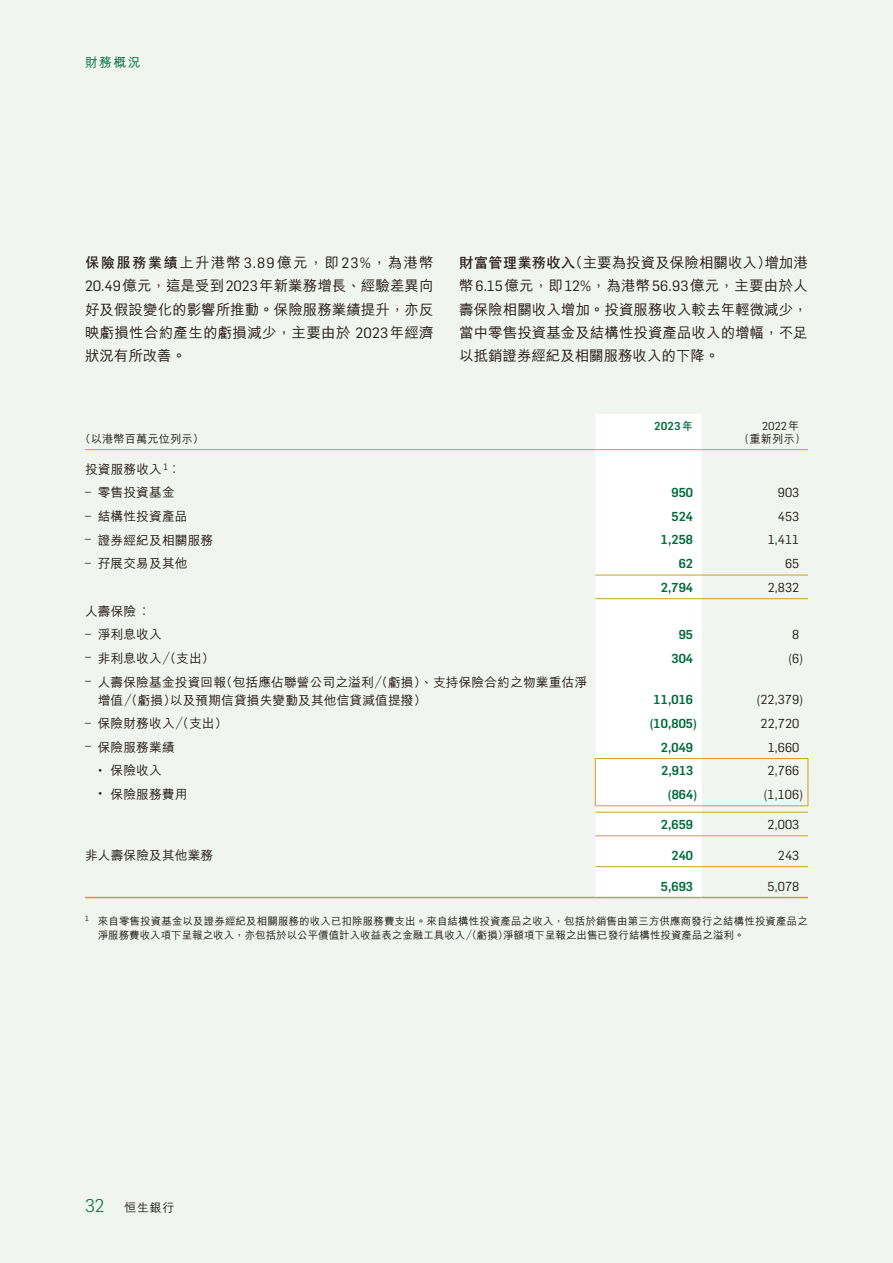
<style>
.page{position:relative;width:893px;height:1263px;background:#f0f5ef}
.page>*{position:absolute;margin:0;border:0;box-sizing:border-box;transform-origin:0 0}
.t1{font:500 14.55px/23.2px "M Hei HK";color:#231916;text-align:justify}
.t2{font:500 12.75px/18px "M Hei HK";letter-spacing:.005em;color:#231916}
.t3{font:12.75px "Flama";letter-spacing:.005em;color:#231916}
.t4{font:500 12.75px "Flama";letter-spacing:.01em;color:#006b3f}
.t5{font:500 12.75px "M Hei HK";color:#006b3f}
.t6{font:500 12px "M Hei HK";color:#231916}
.t7{font:500 11.25px "M Hei HK";letter-spacing:.005em;color:#231916}
.t8{font:500 11.25px "Flama";color:#006b3f}
.t9{font:11.25px "Flama";color:#231916}
.t10{font:500 10.5px/14.2px "M Hei HK";letter-spacing:.01em;color:#231916}
.s1{font-family:"C Hei 2 HK";font-weight:700}
.s2{font-family:"Flama";font-weight:400}
.s3{font-family:"M Hei HK";font-weight:500}
.s4{font-family:"Flama";font-weight:300;font-size:18px;color:#006b3f}
</style>
<div class="page">
<div style="left:595px;top:414px;width:107px;height:483px;background:#fff"></div>
<hr style="left:85px;top:897px;width:510px;height:1px;background:#ce9f20">
<hr style="left:595px;top:897px;width:107px;height:1px;background:#ce9f20">
<hr style="left:702px;top:897px;width:106px;height:1px;background:#ce9f20">
<hr style="left:595px;top:866px;width:107px;height:1px;background:#ce9f20">
<hr style="left:702px;top:866px;width:106px;height:1px;background:#ce9f20">
<hr style="left:595px;top:835px;width:107px;height:1px;background:#ce9f20">
<hr style="left:702px;top:835px;width:106px;height:1px;background:#ce9f20">
<hr style="left:595px;top:812px;width:107px;height:1px;background:#ce9f20">
<hr style="left:702px;top:812px;width:106px;height:1px;background:#ce9f20">
<hr style="left:595px;top:758px;width:107px;height:1px;background:#ce9f20">
<hr style="left:702px;top:758px;width:106px;height:1px;background:#ce9f20">
<svg style="left:595px;top:759px;width:1px;height:46px"></svg>
<svg style="left:808px;top:759px;width:1px;height:46px"></svg>
<hr style="left:595px;top:805px;width:107px;height:1px;background:#ce9f20">
<hr style="left:702px;top:805px;width:106px;height:1px;background:#ce9f20">
<hr style="left:595px;top:598px;width:107px;height:1px;background:#ce9f20">
<hr style="left:702px;top:598px;width:106px;height:1px;background:#ce9f20">
<hr style="left:595px;top:575px;width:107px;height:1px;background:#ce9f20">
<hr style="left:702px;top:575px;width:106px;height:1px;background:#ce9f20">
<hr style="left:85px;top:449px;width:510px;height:1px;background:#ce9f20">
<hr style="left:595px;top:449px;width:107px;height:1px;background:#ce9f20">
<hr style="left:702px;top:449px;width:106px;height:1px;background:#ce9f20">
<p class="t5" style="left:85px;top:53px;width:57px">財務概況</p>
<p class="t1" style="left:85px;top:250px;width:350px"><span class="s1">保險服務業績</span>上升港幣<span class="s2">3.89</span>億元，即<span class="s2">23%</span>，為港幣<span class="s2">20.49</span>億元，這是受到<span class="s2">2023</span>年新業務增長、經驗差異向好及假設變化的影響所推動。保險服務業績提升，亦反映虧損性合約產生的虧損減少，主要由於 <span class="s2">2023</span>年經濟狀況有所改善。</p>
<p class="t1" style="left:459px;top:250px;width:350px"><span class="s1">財富管理業務收入</span>（主要為投資及保險相關收入）增加港幣<span class="s2">6.15</span>億元，即<span class="s2">12%</span>，為港幣<span class="s2">56.93</span>億元，主要由於人壽保險相關收入增加。投資服務收入較去年輕微減少，當中零售投資基金及結構性投資產品收入的增幅，不足以抵銷證券經紀及相關服務收入的下降。</p>
<p class="t7" style="left:79px;top:431px;width:126px">（以港幣百萬元位列示）</p>
<p class="t8" style="left:654px;top:417px;width:40px">2023<span class="s1">年</span></p>
<p class="t9" style="left:762px;top:418px;width:39px">2022<span class="s3">年</span></p>
<p class="t7" style="left:745px;top:431px;width:56px"><span class="s2">(</span>重新列示<span class="s2">)</span></p>
<p class="t2" style="left:85px;top:459px;width:97px">投資服務收入<sup>1</sup>︰</p>
<p class="t2" style="left:85px;top:483px;width:91px"><span class="s2">–</span> 零售投資基金</p>
<p class="t4" style="left:671px;top:483px;width:23px">950</p>
<p class="t3" style="left:778px;top:484px;width:23px">903</p>
<p class="t2" style="left:85px;top:506px;width:104px"><span class="s2">–</span> 結構性投資產品</p>
<p class="t4" style="left:671px;top:507px;width:23px">524</p>
<p class="t3" style="left:778px;top:507px;width:23px">453</p>
<p class="t2" style="left:85px;top:530px;width:130px"><span class="s2">–</span> 證券經紀及相關服務</p>
<p class="t4" style="left:661px;top:531px;width:34px">1,258</p>
<p class="t3" style="left:768px;top:531px;width:33px">1,411</p>
<p class="t2" style="left:85px;top:554px;width:104px"><span class="s2">–</span> 孖展交易及其他</p>
<p class="t4" style="left:679px;top:554px;width:16px">62</p>
<p class="t3" style="left:785px;top:555px;width:16px">65</p>
<p class="t4" style="left:661px;top:578px;width:34px">2,794</p>
<p class="t3" style="left:768px;top:578px;width:33px">2,832</p>
<p class="t2" style="left:85px;top:601px;width:67px">人壽保險︰</p>
<p class="t2" style="left:85px;top:624px;width:78px"><span class="s2">–</span> 淨利息收入</p>
<p class="t4" style="left:679px;top:625px;width:16px">95</p>
<p class="t3" style="left:792px;top:626px;width:9px">8</p>
<p class="t2" style="left:85px;top:648px;width:131px"><span class="s2">–</span> 非利息收入／（支出）</p>
<p class="t4" style="left:671px;top:649px;width:23px">304</p>
<p class="t3" style="left:788px;top:649px;width:17px">(6)</p>
<p class="t2" style="left:98px;top:672px;width:491px;text-indent:-13px"><span class="s2">–</span> 人壽保險基金投資回報（包括應佔聯營公司之溢利／（虧損）、支持保險合約之物業重估淨增值／（虧損）以及預期信貸損失變動及其他信貸減值提撥）</p>
<p class="t4" style="left:654px;top:691px;width:41px">11,016</p>
<p class="t3" style="left:756px;top:691px;width:48px">(22,379)</p>
<p class="t2" style="left:85px;top:713px;width:144px"><span class="s2">–</span> 保險財務收入／（支出）</p>
<p class="t4" style="left:649px;top:714px;width:49px">(10,805)</p>
<p class="t3" style="left:760px;top:715px;width:40px">22,720</p>
<p class="t2" style="left:85px;top:737px;width:91px"><span class="s2">–</span> 保險服務業績</p>
<p class="t4" style="left:661px;top:738px;width:34px">2,049</p>
<p class="t3" style="left:768px;top:738px;width:33px">1,660</p>
<p class="t2" style="left:98px;top:761px;width:66px"><span class="s2">•</span> 保險收入</p>
<p class="t4" style="left:661px;top:761px;width:34px">2,913</p>
<p class="t3" style="left:768px;top:762px;width:33px">2,766</p>
<p class="t2" style="left:98px;top:784px;width:91px"><span class="s2">•</span> 保險服務費用</p>
<p class="t4" style="left:667px;top:785px;width:31px">(864)</p>
<p class="t3" style="left:763px;top:785px;width:41px">(1,106)</p>
<p class="t4" style="left:661px;top:815px;width:34px">2,659</p>
<p class="t3" style="left:768px;top:815px;width:33px">2,003</p>
<p class="t2" style="left:85px;top:845px;width:130px">非人壽保險及其他業務</p>
<p class="t4" style="left:671px;top:846px;width:23px">240</p>
<p class="t3" style="left:778px;top:846px;width:23px">243</p>
<p class="t4" style="left:661px;top:877px;width:34px">5,693</p>
<p class="t3" style="left:768px;top:877px;width:33px">5,078</p>
<p class="t10" style="left:98px;top:913px;width:712px;text-indent:-13px"><sup>1</sup> 來自零售投資基金以及證券經紀及相關服務的收入已扣除服務費支出。來自結構性投資產品之收入，包括於銷售由第三方供應商發行之結構性投資產品之淨服務費收入項下呈報之收入，亦包括於以公平價值計入收益表之金融工具收入／（虧損）淨額項下呈報之出售已發行結構性投資產品之溢利。</p>
<p class="t6" style="left:85px;top:1199px;width:91px"><span class="s4">32</span> 恒生銀行</p>
</div>
